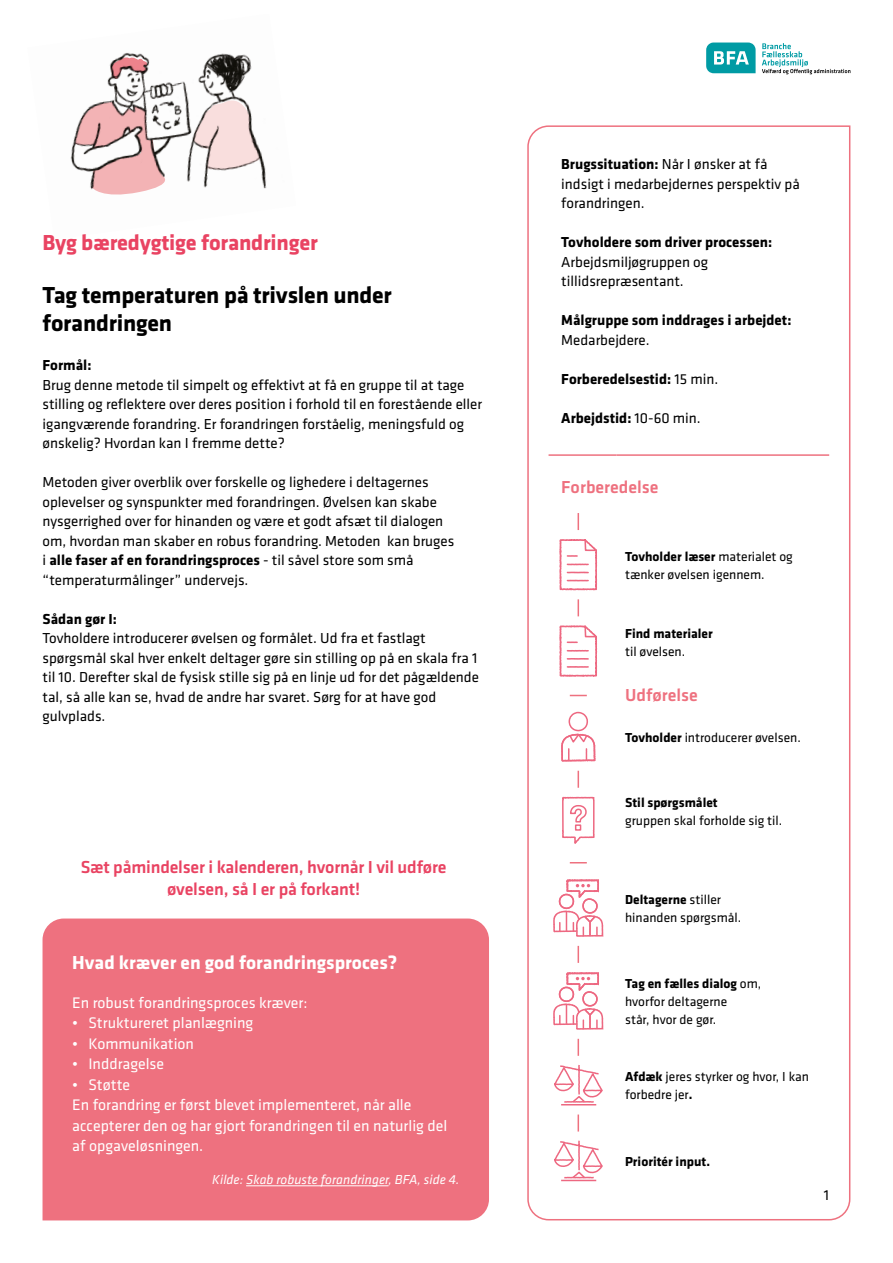
<style>
.page{position:relative;width:893px;height:1263px;background:#fff}
.page>*{position:absolute;margin:0;border:0;box-sizing:border-box;transform-origin:0 0}
.t1{font:700 24px/28.5px "Klavika";letter-spacing:-.01em;color:#000}
.t2{font:700 22.5px "Klavika";letter-spacing:-.01em;color:#e94362}
.t3{font:700 19.5px "Klavika";color:#fff}
.t4{font:500 18px/21.9px "Klavika";letter-spacing:-.01em;color:#e94362;text-align:center}
.t5{font:500 18px "Klavika";color:#ee717f}
.t6{font:15.9px/20.5px "Klavika";color:#fff}
.t7{font:15px/19.5px "Klavika";color:#000}
.t8{font:700 15px "Klavika";color:#000}
.t9{font:13.5px/18px "Klavika";color:#000}
.t10{font:700 13.5px "Klavika";color:#000}
.t11{font:italic 13.5px "Klavika";color:#fff}
.s1{font-weight:700}
.s2{font-weight:400}
</style>
<div class="page">
<svg style="left:706px;top:43px;width:50px;height:30px"></svg>
<svg style="left:762px;top:43px;width:88px;height:31px"></svg>
<img style="left:70px;top:52px;width:197px;height:143px">
<svg style="left:527px;top:125px;width:324px;height:1096px"></svg>
<div style="left:43px;top:918px;width:446px;height:302px;background:#ee717f"></div>
<hr style="left:246px;top:1185px;width:142px;height:1px;background:#fff">
<hr style="left:549px;top:454px;width:68px;height:2px;background:#ee717f">
<hr style="left:617px;top:454px;width:212px;height:2px;background:#ee717f">
<svg style="left:578px;top:513px;width:1px;height:17px"></svg>
<svg style="left:557px;top:538px;width:42px;height:54px"></svg>
<svg style="left:578px;top:599px;width:1px;height:17px"></svg>
<svg style="left:557px;top:624px;width:42px;height:54px"></svg>
<svg style="left:570px;top:695px;width:17px;height:1px"></svg>
<svg style="left:560px;top:711px;width:36px;height:51px"></svg>
<svg style="left:578px;top:771px;width:1px;height:17px"></svg>
<svg style="left:561px;top:795px;width:35px;height:50px"></svg>
<svg style="left:570px;top:862px;width:17px;height:1px"></svg>
<svg style="left:552px;top:878px;width:52px;height:60px"></svg>
<svg style="left:578px;top:946px;width:1px;height:17px"></svg>
<svg style="left:552px;top:971px;width:52px;height:59px"></svg>
<svg style="left:578px;top:1039px;width:1px;height:17px"></svg>
<svg style="left:553px;top:1063px;width:51px;height:43px"></svg>
<svg style="left:578px;top:1114px;width:1px;height:17px"></svg>
<svg style="left:553px;top:1139px;width:51px;height:43px"></svg>
<h2 class="t2" style="left:43px;top:226px;width:277px">Byg bæredygtige forandringer</h2>
<h1 class="t1" style="left:43px;top:280px;width:351px">Tag temperaturen på trivslen under forandringen</h1>
<p class="t8" style="left:43px;top:355px;width:50px">Formål:</p>
<p class="t7" style="left:43px;top:375px;width:441px">Brug denne metode til simpelt og effektivt at få en gruppe til at tage stilling og reflektere over deres position i forhold til en forestående eller igangværende forandring. Er forandringen forståelig, meningsfuld og ønskelig? Hvordan kan I fremme dette?</p>
<p class="t7" style="left:43px;top:472px;width:413px">Metoden giver overblik over forskelle og lighedere i deltagernes oplevelser og synspunkter med forandringen. Øvelsen kan skabe nysgerrighed over for hinanden og være et godt afsæt til dialogen om, hvordan man skaber en robus forandring. Metoden kan bruges i <span class="s1">alle faser af en forandringsproces</span> - til såvel store som små “temperaturmålinger” undervejs.</p>
<p class="t8" style="left:43px;top:608px;width:76px">Sådan gør I:</p>
<p class="t7" style="left:43px;top:628px;width:438px">Tovholdere introducerer øvelsen og formålet. Ud fra et fastlagt spørgsmål skal hver enkelt deltager gøre sin stilling op på en skala fra 1 til 10. Derefter skal de fysisk stille sig på en linje ud for det pågældende tal, så alle kan se, hvad de andre har svaret. Sørg for at have god gulvplads.</p>
<p class="t4" style="left:81px;top:856px;width:367px">Sæt påmindelser i kalenderen, hvornår I vil udføre øvelsen, så I er på forkant!</p>
<h3 class="t3" style="left:72px;top:948px;width:326px">Hvad kræver en god forandringsproces?</h3>
<p class="t6" style="left:72px;top:992px;width:237px">En robust forandringsproces kræver:</p>
<p class="t6" style="left:72px;top:1012px;width:183px">• Struktureret planlægning</p>
<p class="t6" style="left:72px;top:1033px;width:123px">• Kommunikation</p>
<p class="t6" style="left:72px;top:1053px;width:93px">• Inddragelse</p>
<p class="t6" style="left:72px;top:1074px;width:376px">• Støtte<br>En forandring er først blevet implementeret, når alle accepterer den og har gjort forandringen til en naturlig del af opgaveløsningen.</p>
<p class="t11" style="left:212px;top:1171px;width:248px">Kilde: Skab robuste forandringer, BFA, side 4.</p>
<p class="t7" style="left:561px;top:154px;width:240px"><span class="s1">Brugssituation:</span> Når I ønsker at få indsigt i medarbejdernes perspektiv på forandringen.</p>
<p class="t8" style="left:561px;top:231px;width:212px">Tovholdere som driver processen:</p>
<p class="t7" style="left:561px;top:252px;width:148px">Arbejdsmiljøgruppen og tillidsrepræsentant.</p>
<p class="t8" style="left:561px;top:309px;width:232px">Målgruppe som inddrages i arbejdet:</p>
<p class="t7" style="left:561px;top:330px;width:90px">Medarbejdere.</p>
<p class="t8" style="left:561px;top:368px;width:158px">Forberedelsestid: <span class="s2">15 min.</span></p>
<p class="t8" style="left:561px;top:407px;width:141px">Arbejdstid: <span class="s2">10-60 min.</span></p>
<p class="t5" style="left:561px;top:475px;width:99px">Forberedelse</p>
<p class="t9" style="left:625px;top:547px;width:169px"><span class="s1">Tovholder læser</span> materialet og tænker øvelsen igennem.</p>
<p class="t10" style="left:625px;top:624px;width:89px">Find materialer</p>
<p class="t9" style="left:625px;top:642px;width:62px">til øvelsen.</p>
<p class="t5" style="left:625px;top:683px;width:74px">Udførelse</p>
<p class="t9" style="left:625px;top:728px;width:177px"><span class="s1">Tovholder</span> introducerer øvelsen.</p>
<p class="t10" style="left:625px;top:793px;width:94px">Stil spørgsmålet</p>
<p class="t9" style="left:625px;top:811px;width:159px">gruppen skal forholde sig til.</p>
<p class="t9" style="left:625px;top:890px;width:118px"><span class="s1">Deltagerne</span> stiller hinanden spørgsmål.</p>
<p class="t9" style="left:625px;top:974px;width:138px"><span class="s1">Tag en fælles dialog</span> om, hvorfor deltagerne<br>står, hvor de gør.</p>
<p class="t9" style="left:625px;top:1067px;width:185px"><span class="s1">Afdæk</span> jeres styrker og hvor, I kan forbedre jer<span class="s1">.</span></p>
<p class="t10" style="left:625px;top:1152px;width:86px">Prioritér input.</p>
<p class="t7" style="left:824px;top:1185px;width:7px">1</p>
</div>
